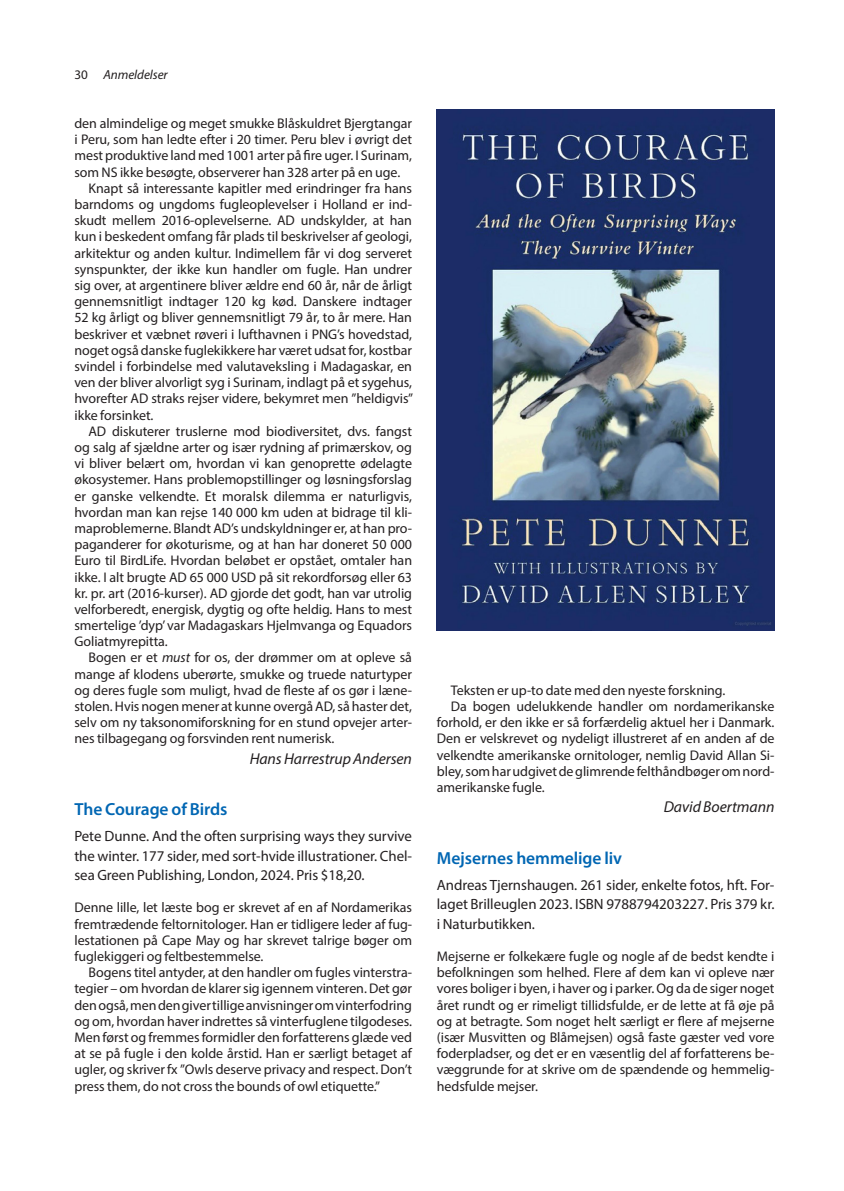
<style>
.page{position:relative;width:844px;height:1191px;background:#fff}
.page>*{position:absolute;margin:0;border:0;box-sizing:border-box;transform-origin:0 0}
.Mellemrubrik_10_11_semibold{font:600 17.5px "Myriad Pro";letter-spacing:-.005em;color:#0166b3}
.Petit_reg_m_indryk{font:italic 15.75px "Myriad Pro";letter-spacing:-.005em;color:#231f20}
.Mellemrubrik_10_11_semibold-2{font:14.88px/19.2px "Myriad Pro";letter-spacing:-.005em;color:#231f20;text-align:justify}
.Petit_reg_m_indryk-2{font:14px/16.1px "Myriad Pro";letter-spacing:-.005em;color:#231f20;text-align:justify}
.Emne_kursiv_7_5{font:italic 13.12px "Myriad Pro";letter-spacing:-.005em;color:#231f20}
.pagina_regular_7_5{font:13.12px "Myriad Pro";color:#231f20}
.s1{font-style:italic}
</style>
<div class="page">
<img style="left:437px;top:109px;width:337px;height:521px">
<p class="pagina_regular_7_5" style="left:74px;top:67px;width:15px">30</p>
<p class="Emne_kursiv_7_5" style="left:103px;top:67px;width:66px">Anmeldelser</p>
<p class="Petit_reg_m_indryk-2" style="left:74px;top:115px;width:339px">den almindelige og meget smukke Blåskuldret Bjergtangar i Peru, som han ledte efter i 20 timer. Peru blev i øvrigt det mest produktive land med 1001 arter på fire uger. I Surinam, som NS ikke besøgte, observerer han 328 arter på en uge.</p>
<p class="Petit_reg_m_indryk-2" style="left:74px;top:180px;width:340px;text-indent:14px">Knapt så interessante kapitler med erindringer fra hans barndoms og ungdoms fugleoplevelser i Holland er ind&shy;skudt mellem 2016-oplevelserne. AD undskylder, at han kun i beskedent omfang får plads til beskrivelser af geologi, arkitektur og anden kultur. Indimellem får vi dog serveret synspunkter, der ikke kun handler om fugle. Han undrer sig over, at argentinere bliver ældre end 60 år, når de årligt gennemsnitligt indtager 120 kg kød. Danskere indtager 52 kg årligt og bliver gennemsnitligt 79 år, to år mere. Han beskriver et væbnet røveri i lufthavnen i PNG’s hovedstad, noget også danske fuglekikkere har været udsat for, kostbar svindel i forbindelse med valutaveksling i Madagaskar, en ven der bliver alvorligt syg i Surinam, indlagt på et sygehus, hvorefter AD straks rejser videre, bekymret men ”heldigvis” ikke forsinket.</p>
<p class="Petit_reg_m_indryk-2" style="left:74px;top:423px;width:339px;text-indent:14px">AD diskuterer truslerne mod biodiversitet, dvs. fangst og salg af sjældne arter og især rydning af primærskov, og vi bliver belært om, hvordan vi kan genoprette ødelagte økosystemer. Hans problemopstillinger og løsningsforslag er ganske velkendte. Et moralsk dilemma er naturligvis, hvordan man kan rejse 140 000 km uden at bidrage til kli&shy;maproblemerne. Blandt AD’s undskyldninger er, at han pro&shy;paganderer for økoturisme, og at han har doneret 50 000<br>Euro til BirdLife. Hvordan beløbet er opstået, omtaler han ikke. I alt brugte AD 65 000 USD på sit rekordforsøg eller 63 kr. pr. art (2016-kurser). AD gjorde det godt, han var utrolig velforberedt, energisk, dygtig og ofte heldig. Hans to mest smertelige ’dyp’ var Madagaskars Hjelmvanga og Equadors Goliatmyrepitta.</p>
<p class="Petit_reg_m_indryk-2" style="left:74px;top:649px;width:339px;text-indent:14px">Bogen er et <span class="s1">must</span> for os, der drømmer om at opleve så mange af klodens uberørte, smukke og truede naturtyper og deres fugle som muligt, hvad de fleste af os gør i læne&shy;stolen. Hvis nogen mener at kunne overgå AD, så haster det, selv om ny taksonomiforskning for en stund opvejer arter&shy;nes tilbagegang og forsvinden rent numerisk.</p>
<p class="Petit_reg_m_indryk" style="left:249px;top:748px;width:164px">Hans Harrestrup Andersen</p>
<p class="Mellemrubrik_10_11_semibold" style="left:74px;top:798px;width:155px">The Courage of Birds</p>
<p class="Mellemrubrik_10_11_semibold-2" style="left:74px;top:826px;width:339px">Pete Dunne. And the often surprising ways they survive the winter. 177 sider, med sort-hvide illustrationer. Chel&shy;sea Green Publishing, London, 2024. Pris $18,20.</p>
<p class="Petit_reg_m_indryk-2" style="left:74px;top:899px;width:339px">Denne lille, let læste bog er skrevet af en af Nordamerikas fremtrædende feltornitologer. Han er tidligere leder af fug&shy;lestationen på Cape May og har skrevet talrige bøger om fuglekiggeri og feltbestemmelse.</p>
<p class="Petit_reg_m_indryk-2" style="left:74px;top:964px;width:339px;text-indent:14px">Bogens titel antyder, at den handler om fugles vinterstra&shy;tegier – om hvordan de klarer sig igennem vinteren. Det gør den også, men den giver tillige anvisninger om vinterfodring og om, hvordan haver indrettes så vinterfuglene tilgodeses.<br>Men først og fremmes formidler den forfatterens glæde ved at se på fugle i den kolde årstid. Han er særligt betaget af ugler, og skriver fx ”Owls deserve privacy and respect. Don’t press them, do not cross the bounds of owl etiquette.”</p>
<p class="Petit_reg_m_indryk-2" style="left:451px;top:682px;width:276px">Teksten er up-to date med den nyeste forskning.</p>
<p class="Petit_reg_m_indryk-2" style="left:437px;top:698px;width:339px;text-indent:14px">Da bogen udelukkende handler om nordamerikanske forhold, er den ikke er så forfærdelig aktuel her i Danmark.<br>Den er velskrevet og nydeligt illustreret af en anden af de velkendte amerikanske ornitologer, nemlig David Allan Si&shy;bley, som har udgivet de glimrende felthåndbøger om nord&shy;amerikanske fugle.</p>
<p class="Petit_reg_m_indryk" style="left:663px;top:797px;width:112px">David Boertmann</p>
<p class="Mellemrubrik_10_11_semibold" style="left:437px;top:846px;width:187px">Mejsernes hemmelige liv</p>
<p class="Mellemrubrik_10_11_semibold-2" style="left:437px;top:875px;width:339px">Andreas Tjernshaugen. 261 sider, enkelte fotos, hft. For&shy;laget Brilleuglen 2023. ISBN 9788794203227. Pris 379 kr. i Naturbutikken.</p>
<p class="Petit_reg_m_indryk-2" style="left:437px;top:948px;width:339px">Mejserne er folkekære fugle og nogle af de bedst kendte i befolkningen som helhed. Flere af dem kan vi opleve nær vores boliger i byen, i haver og i parker. Og da de siger noget året rundt og er rimeligt tillidsfulde, er de lette at få øje på og at betragte. Som noget helt særligt er flere af mejserne (især Musvitten og Blåmejsen) også faste gæster ved vore foderpladser, og det er en væsentlig del af forfatterens be&shy;væggrunde for at skrive om de spændende og hemmelig&shy;hedsfulde mejser.</p>
</div>
